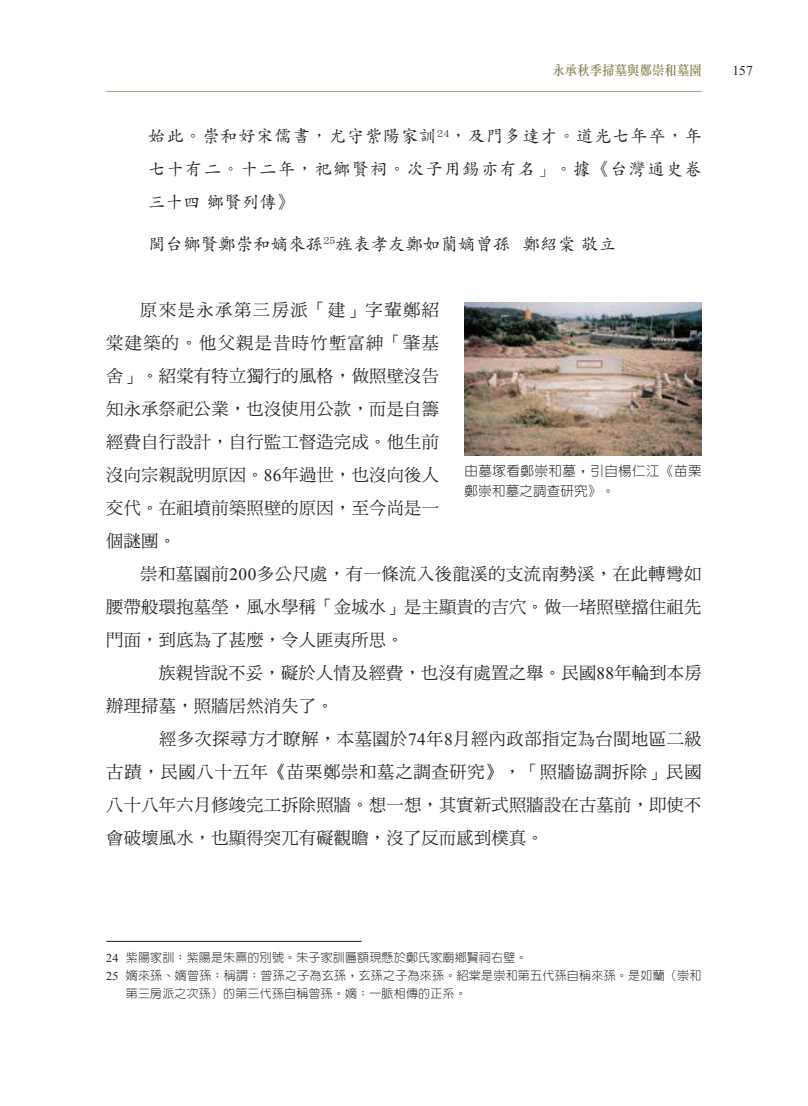
<style>
.page{position:relative;width:808px;height:1106px;background:#fff}
.page>*{position:absolute;margin:0;border:0;box-sizing:border-box;transform-origin:0 0}
.t1{font:17.25px/33px "DF Ming Std W5";letter-spacing:.015em;color:#231f20;text-align:justify}
.t2{font:17.25px/33px "DF Kai Shu Std W5";letter-spacing:.045em;color:#231f20;text-align:justify}
.t3{font:17.25px "DF Kai Shu Std W5";letter-spacing:.015em;color:#231f20}
.t4{font:300 13.5px/19.5px "AR New Hei B5";letter-spacing:.035em;color:#231f20}
.t5{font:13.5px "DF Li Song Std W5";letter-spacing:.025em;color:#887f52;scale:.9 1}
.t6{font:13.5px "Times New Roman";color:#231f20}
.t7{font:300 12px "AR New Hei B5";letter-spacing:.015em;color:#231f20}
.s1{font-family:"Times New Roman"}
.s2{font-family:"Times New Roman";font-weight:400}
</style>
<div class="page">
<hr style="left:106px;top:91px;width:596px;height:1px;background:#a79f7b">
<hr style="left:106px;top:941px;width:255px;height:1px;background:#231f20">
<img style="left:465px;top:302px;width:237px;height:154px">
<p class="t5" style="left:552px;top:63px;width:167px">永承秋季掃墓與鄭崇和墓園</p>
<p class="t6" style="left:732px;top:61px;width:22px">157</p>
<p class="t2" style="left:148px;top:119px;width:555px">始此。崇和好宋儒書，尤守紫陽家訓<sup>24</sup>，及門多達才。道光七年卒，年七十有二。十二年，祀鄉賢祠。次子用錫亦有名」。據《台灣通史卷三十四 鄉賢列傳》</p>
<p class="t3" style="left:148px;top:234px;width:469px">閩台鄉賢鄭崇和嫡來孫<sup>25</sup>旌表孝友鄭如蘭嫡曾孫 鄭紹棠 敬立</p>
<p class="t1" style="left:106px;top:293px;width:334px;text-indent:34px">原來是永承第三房派「建」字輩鄭紹棠建築的。他父親是昔時竹塹富紳「肇基舍」。紹棠有特立獨行的風格，做照壁沒告知永承祭祀公業，也沒使用公款，而是自籌經費自行設計，自行監工督造完成。他生前沒向宗親說明原因。<span class="s1">86</span>年過世，也沒向後人交代。在祖墳前築照壁的原因，至今尚是一個謎團。</p>
<p class="t1" style="left:106px;top:557px;width:597px;text-indent:34px">崇和墓園前<span class="s1">200</span>多公尺處，有一條流入後龍溪的支流南勢溪，在此轉彎如腰帶般環抱墓塋，風水學稱「金城水」是主顯貴的吉穴。做一堵照壁擋住祖先門面，到底為了甚麼，令人匪夷所思。</p>
<p class="t1" style="left:106px;top:656px;width:597px;text-indent:52px">族親皆說不妥，礙於人情及經費，也沒有處置之舉。民國<span class="s1">88</span>年輪到本房辦理掃墓，照牆居然消失了。</p>
<p class="t1" style="left:106px;top:722px;width:597px;text-indent:53px">經多次探尋方才瞭解，本墓園於<span class="s1">74</span>年<span class="s1">8</span>月經內政部指定為台閩地區二級古蹟，民國八十五年《苗栗鄭崇和墓之調查研究》，「照牆協調拆除」民國八十八年六月修竣完工拆除照牆。想一想，其實新式照牆設在古墓前，即使不會破壞風水，也顯得突兀有礙觀瞻，沒了反而感到樸真。</p>
<p class="t4" style="left:465px;top:461px;width:239px">由墓塚看鄭崇和墓，引自楊仁江《苗栗鄭崇和墓之調查研究》。</p>
<p class="t7" style="left:106px;top:951px;width:423px"><span class="s2">24</span> 紫陽家訓：紫陽是朱熹的別號。朱子家訓匾額現懸於鄭氏家廟鄉賢祠右壁。</p>
<p class="t7" style="left:106px;top:969px;width:597px"><span class="s2">25</span> 嫡來孫、嫡曾孫：稱謂：曾孫之子為玄孫，玄孫之子為來孫。紹棠是崇和第五代孫自稱來孫。是如蘭（崇和</p>
<p class="t7" style="left:126px;top:987px;width:342px">第三房派之次孫）的第三代孫自稱曾孫。嫡：一脈相傳的正系。</p>
</div>
